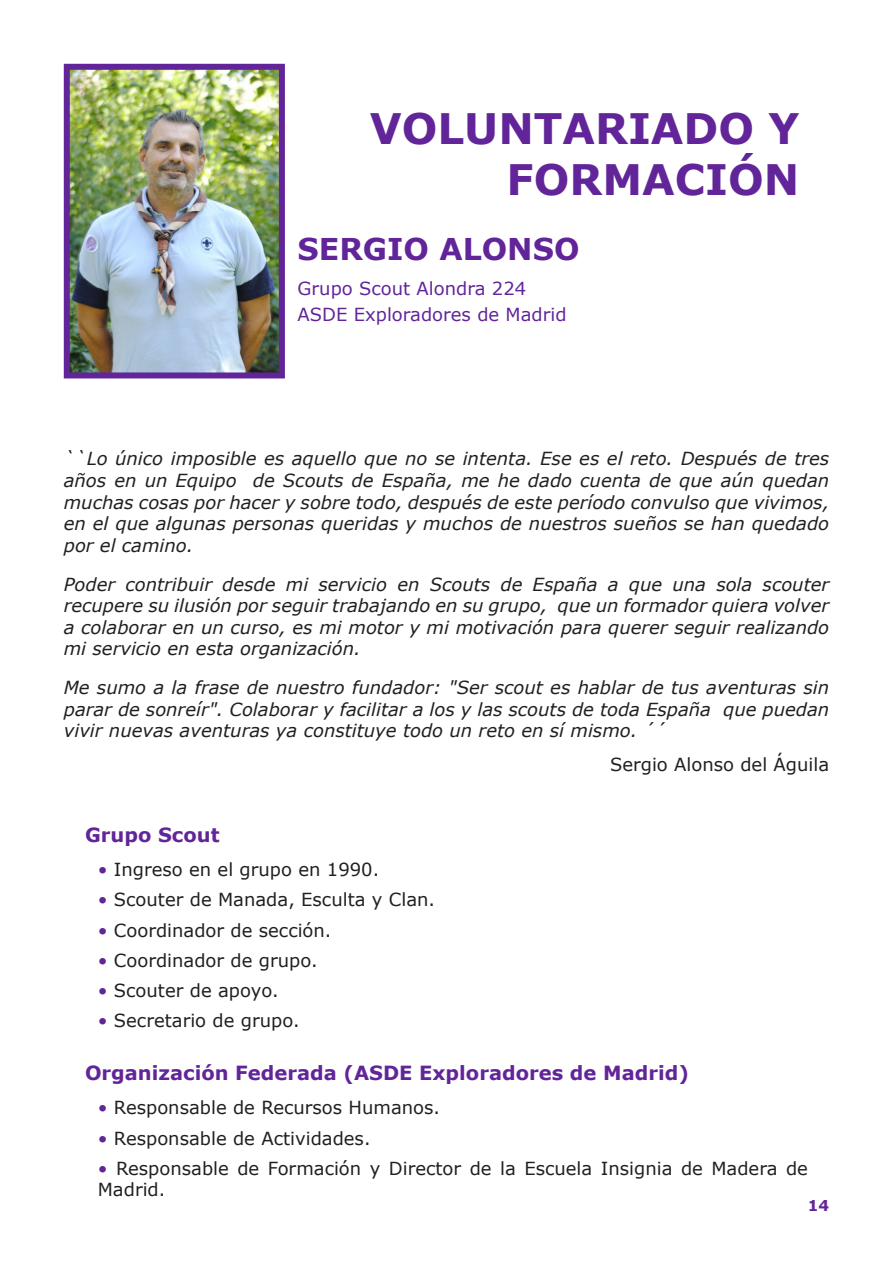
<style>
.page{position:relative;width:893px;height:1263px;background:#fff}
.page>*{position:absolute;margin:0;border:0;box-sizing:border-box;transform-origin:0 0}
.t1{font:700 42px "Verdana";color:#622599}
.t2{font:700 30px "Verdana";color:#622599}
.t3{font:700 19.5px "Verdana";color:#622599}
.t4{font:italic 18px/21.6px "Verdana";color:#231f20;text-align:justify}
.t5{font:18px/21.6px "Verdana";color:#231f20}
.t6{font:18px "Verdana";color:#622599}
.t7{font:700 15px "Verdana";color:#622599}
.s1{color:#622599}
</style>
<div class="page">
<img style="left:71px;top:71px;width:207px;height:300px">
<div style="left:64px;top:64px;width:221px;height:314px;border:6px solid #622599"></div>
<p class="t1" style="left:370px;top:99px;width:431px">VOLUNTARIADO Y</p>
<p class="t1" style="left:506px;top:150px;width:294px">FORMACIÓN</p>
<p class="t2" style="left:298px;top:228px;width:283px">SERGIO ALONSO</p>
<p class="t6" style="left:298px;top:276px;width:230px">Grupo Scout Alondra 224</p>
<p class="t6" style="left:298px;top:302px;width:270px">ASDE Exploradores de Madrid</p>
<p class="t4" style="left:64px;top:448px;width:767px">``Lo único imposible es aquello que no se intenta. Ese es el reto. Después de tres años en un Equipo de Scouts de España, me he dado cuenta de que aún quedan muchas cosas por hacer y sobre todo, después de este período convulso que vivimos, en el que algunas personas queridas y muchos de nuestros sueños se han quedado por el camino.</p>
<p class="t4" style="left:64px;top:573px;width:767px">Poder contribuir desde mi servicio en Scouts de España a que una sola scouter recupere su ilusión por seguir trabajando en su grupo, que un formador quiera volver a colaborar en un curso, es mi motor y mi motivación para querer seguir realizando mi servicio en esta organización.</p>
<p class="t4" style="left:64px;top:676px;width:767px">Me sumo a la frase de nuestro fundador: "Ser scout es hablar de tus aventuras sin parar de sonreír". Colaborar y facilitar a los y las scouts de toda España que puedan vivir nuevas aventuras ya constituye todo un reto en sí mismo. ´´</p>
<p class="t5" style="left:610px;top:754px;width:221px">Sergio Alonso del Águila</p>
<p class="t3" style="left:85px;top:821px;width:136px">Grupo Scout</p>
<p class="t5" style="left:98px;top:859px;width:283px"><span class="s1">•</span> Ingreso en el grupo en 1990.</p>
<p class="t5" style="left:98px;top:889px;width:339px"><span class="s1">•</span> Scouter de Manada, Esculta y Clan.</p>
<p class="t5" style="left:98px;top:919px;width:235px"><span class="s1">•</span> Coordinador de sección.</p>
<p class="t5" style="left:98px;top:949px;width:221px"><span class="s1">•</span> Coordinador de grupo.</p>
<p class="t5" style="left:98px;top:979px;width:182px"><span class="s1">•</span> Scouter de apoyo.</p>
<p class="t5" style="left:98px;top:1009px;width:203px"><span class="s1">•</span> Secretario de grupo.</p>
<p class="t3" style="left:85px;top:1059px;width:605px">Organización Federada (ASDE Exploradores de Madrid)</p>
<p class="t5" style="left:98px;top:1097px;width:344px"><span class="s1">•</span> Responsable de Recursos Humanos.</p>
<p class="t5" style="left:98px;top:1127px;width:274px"><span class="s1">•</span> Responsable de Actividades.</p>
<p class="t5" style="left:98px;top:1157px;width:712px"><span class="s1">•</span> Responsable de Formación y Director de la Escuela Insignia de Madera de<br>Madrid.</p>
<p class="t7" style="left:808px;top:1194px;width:23px">14</p>
</div>
